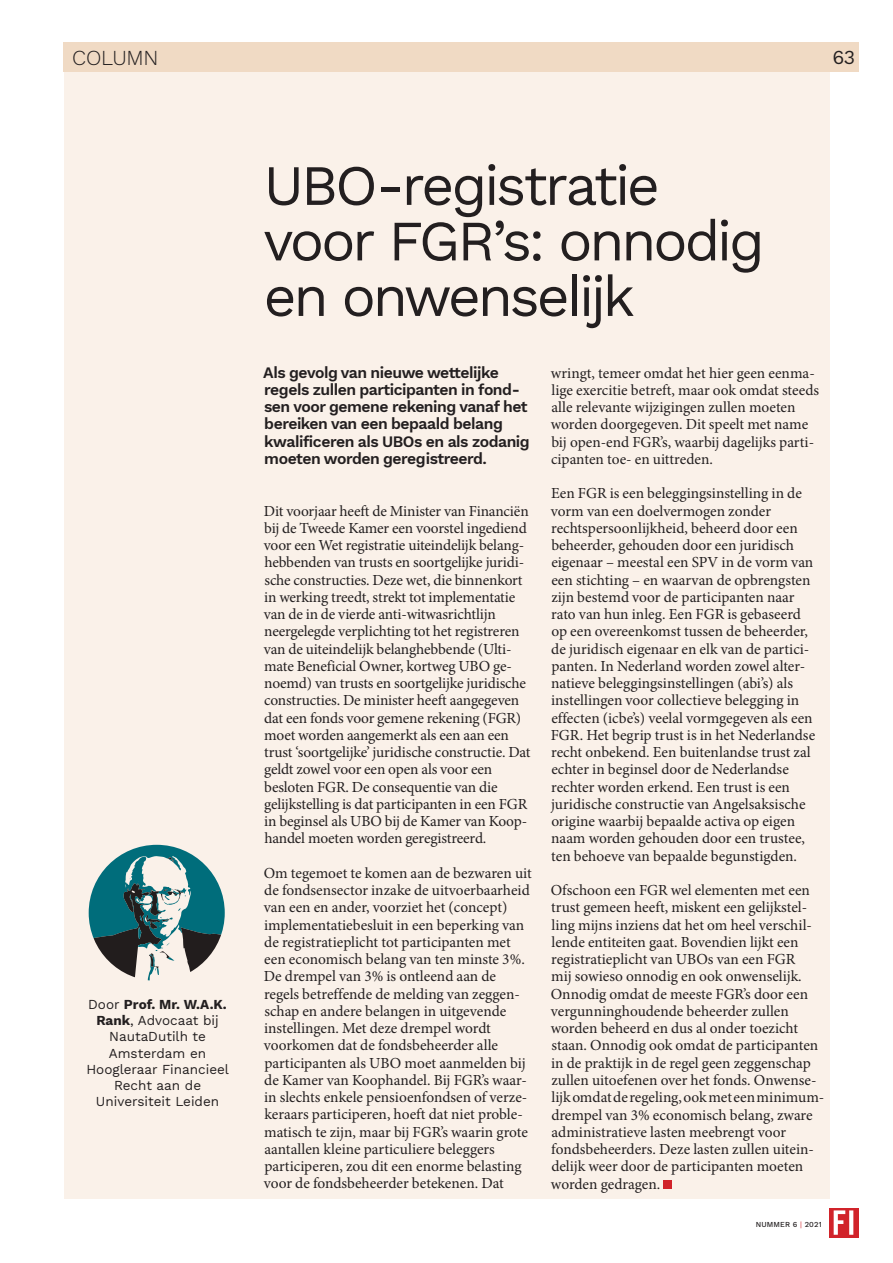
<style>
.page{position:relative;width:893px;height:1263px;background:#fff}
.page>*{position:absolute;margin:0;border:0;box-sizing:border-box;transform-origin:0 0}
.t1{font:57px/55.5px "Work Sans";letter-spacing:-.055em;color:#231f20}
.t2{font:300 21px "Work Sans";letter-spacing:-.015em;color:#231f20}
.t3{font:600 15.75px/17.2px "Work Sans";letter-spacing:-.03em;color:#231f20}
.t4{font:15.3px/17.2px "Minion Pro";letter-spacing:-.005em;color:#231f20}
.t5{font:13.5px/16.2px "Work Sans";color:#231f20;text-align:center}
.t6{font:500 7.5px "Work Sans";letter-spacing:.02em;color:#231f20}
.s1{font-weight:700}
.s2{font-weight:400;color:#d1232a}
</style>
<div class="page">
<div style="left:64px;top:43px;width:765px;height:1155px;background:#faf1e9"></div>
<svg style="left:829px;top:1208px;width:30px;height:29px"></svg>
<svg style="left:834px;top:1210px;width:19px;height:25px"></svg>
<svg style="left:89px;top:845px;width:136px;height:136px"></svg>
<div style="left:663px;top:1180px;width:9px;height:8px;background:#d1232a"></div>
<div style="left:829px;top:43px;width:30px;height:29px;background:#f0dac4"></div>
<div style="left:64px;top:43px;width:765px;height:29px;background:#f0dac4"></div>
<h2 class="t2" style="left:72px;top:42px;width:88px">COLUMN</h2>
<p class="t5" style="left:87px;top:996px;width:144px">Door <span class="s1">Prof. Mr. W.A.K.<br>Rank</span>, Advocaat bij<br>NautaDutilh te<br>Amsterdam en<br>Hoogleraar Financieel<br>Recht aan de<br>Universiteit Leiden</p>
<h1 class="t1" style="left:264px;top:155px;width:503px">UBO-registratie voor FGR’s: onnodig en onwenselijk</h1>
<p class="t3" style="left:263px;top:363px;width:268px">Als gevolg van nieuwe wettelijke regels zullen participanten in fond&shy;sen voor gemene rekening vanaf het bereiken van een bepaald belang kwalificeren als UBOs en als zodanig moeten worden geregistreerd.</p>
<p class="t4" style="left:264px;top:502px;width:268px">Dit voorjaar heeft de Minister van Financiën bij de Tweede Kamer een voorstel ingediend voor een Wet registratie uiteindelijk belang&shy;hebbenden van trusts en soortgelijke juridi&shy;sche constructies. Deze wet, die binnenkort in werking treedt, strekt tot implementatie van de in de vierde anti-witwasrichtlijn neergelegde verplichting tot het registreren van de uiteindelijk belanghebbende (Ulti&shy;mate Beneficial Owner, kortweg UBO ge&shy;noemd) van trusts en soortgelijke juridische constructies. De minister heeft aangegeven dat een fonds voor gemene rekening (FGR) moet worden aangemerkt als een aan een trust ‘soortgelijke’ juridische constructie. Dat geldt zowel voor een open als voor een besloten FGR. De consequentie van die gelijkstelling is dat participanten in een FGR in beginsel als UBO bij de Kamer van Koop&shy;handel moeten worden geregistreerd.</p>
<p class="t4" style="left:264px;top:864px;width:270px">Om tegemoet te komen aan de bezwaren uit de fondsensector inzake de uitvoerbaarheid van een en ander, voorziet het (concept) implementatiebesluit in een beperking van de registratieplicht tot participanten met een economisch belang van ten minste 3%.<br>De drempel van 3% is ontleend aan de regels betreffende de melding van zeggen&shy;schap en andere belangen in uitgevende instellingen. Met deze drempel wordt voorkomen dat de fondsbeheerder alle participanten als UBO moet aanmelden bij de Kamer van Koophandel. Bij FGR’s waar&shy;in slechts enkele pensioenfondsen of verze&shy;keraars participeren, hoeft dat niet proble&shy;matisch te zijn, maar bij FGR’s waarin grote aantallen kleine particuliere beleggers participeren, zou dit een enorme belasting voor de fondsbeheerder betekenen. Dat</p>
<p class="t4" style="left:551px;top:364px;width:270px">wringt, temeer omdat het hier geen eenma&shy;lige exercitie betreft, maar ook omdat steeds alle relevante wijzigingen zullen moeten worden doorgegeven. Dit speelt met name bij open-end FGR’s, waarbij dagelijks parti&shy;cipanten toe- en uittreden.</p>
<p class="t4" style="left:551px;top:485px;width:266px">Een FGR is een beleggingsinstelling in de vorm van een doelvermogen zonder rechtspersoonlijkheid, beheerd door een beheerder, gehouden door een juridisch eigenaar – meestal een SPV in de vorm van een stichting – en waarvan de opbrengsten zijn bestemd voor de participanten naar rato van hun inleg. Een FGR is gebaseerd op een overeenkomst tussen de beheerder, de juridisch eigenaar en elk van de partici&shy;panten. In Nederland worden zowel alter&shy;natieve beleggingsinstellingen (abi’s) als instellingen voor collectieve belegging in effecten (icbe’s) veelal vormgegeven als een FGR. Het begrip trust is in het Nederlandse recht onbekend. Een buitenlandse trust zal echter in beginsel door de Nederlandse rechter worden erkend. Een trust is een juridische constructie van Angelsaksische origine waarbij bepaalde activa op eigen naam worden gehouden door een trustee, ten behoeve van bepaalde begunstigden.</p>
<p class="t4" style="left:551px;top:882px;width:275px">Ofschoon een FGR wel elementen met een trust gemeen heeft, miskent een gelijkstel&shy;ling mijns inziens dat het om heel verschil&shy;lende entiteiten gaat. Bovendien lijkt een registratieplicht van UBOs van een FGR<br>mij sowieso onnodig en ook onwenselijk.<br>Onnodig omdat de meeste FGR’s door een vergunninghoudende beheerder zullen worden beheerd en dus al onder toezicht staan. Onnodig ook omdat de participanten in de praktijk in de regel geen zeggenschap zullen uitoefenen over het fonds. Onwense&shy;lijk omdat de regeling, ook met een minimum&shy;drempel van 3% economisch belang, zware administratieve lasten meebrengt voor fondsbeheerders. Deze lasten zullen uitein&shy;delijk weer door de participanten moeten worden gedragen.</p>
<p class="t6" style="left:756px;top:1219px;width:68px">NUMMER 6 <span class="s2">|</span> 2021</p>
</div>
